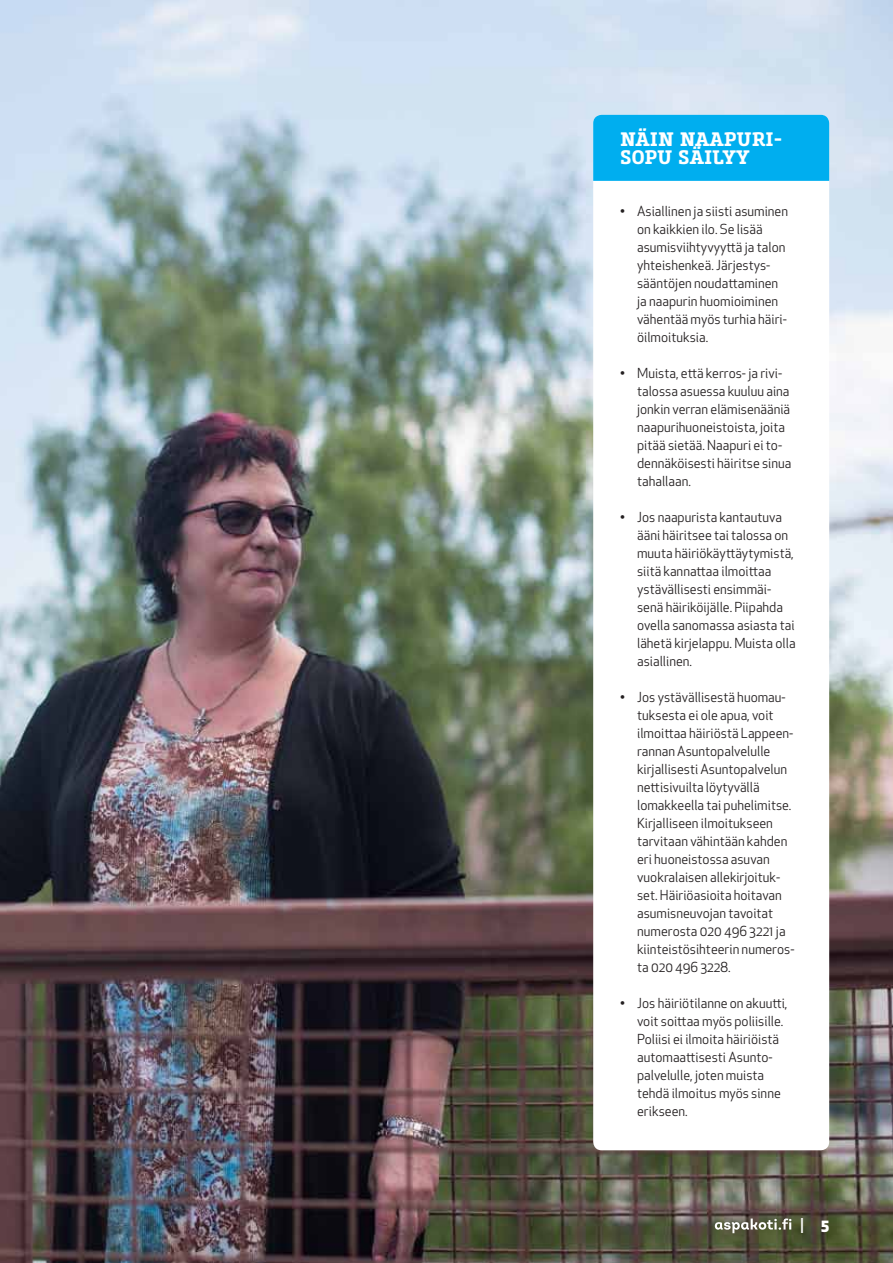
<style>
.page{position:relative;width:893px;height:1263px;background:#fff}
.page>*{position:absolute;margin:0;border:0;box-sizing:border-box;transform-origin:0 0}
.t1{font:700 19.5px/18px "Core Slab M65";color:#fff}
.t2{font:500 15px "Apex New";color:#fff}
.t3{font:13.5px/18px "Apex New";color:#231f20}
.s1{font-weight:800}
</style>
<div class="page">
<img style="left:0;top:0;width:893px;height:1263px">
<div style="left:593px;top:115px;width:236px;height:1035px;background:#fff;border-radius:9px"></div>
<div style="left:593px;top:115px;width:236px;height:66px;background:#00aeef"></div>
<svg style="left:715px;top:1218px;width:76px;height:15px"></svg>
<h1 class="t1" style="left:620px;top:130px;width:164px">NÄIN NAAPURI-<br>SOPU SÄILYY</h1>
<p class="t3" style="left:637px;top:202px;width:152px;text-indent:-17px">• Asiallinen ja siisti asuminen on kaikkien ilo. Se lisää asumisviihtyvyyttä ja talon yhteishenkeä. Järjestys&shy;sääntöjen noudattaminen ja naapurin huomioiminen vähentää myös turhia häiri&shy;öilmoituksia.</p>
<p class="t3" style="left:637px;top:364px;width:156px;text-indent:-17px">• Muista, että kerros- ja rivi&shy;talossa asuessa kuuluu aina jonkin verran elämisenääniä naapurihuoneistoista, joita pitää sietää. Naapuri ei to&shy;dennäköisesti häiritse sinua tahallaan.</p>
<p class="t3" style="left:637px;top:508px;width:160px;text-indent:-17px">• Jos naapurista kantautuva ääni häiritsee tai talossa on muuta häiriökäyttäytymistä, siitä kannattaa ilmoittaa ystävällisesti ensimmäi&shy;senä häiriköijälle. Piipahda ovella sanomassa asiasta tai lähetä kirjelappu. Muista olla asiallinen.</p>
<p class="t3" style="left:637px;top:688px;width:159px;text-indent:-17px">• Jos ystävällisestä huomau&shy;tuksesta ei ole apua, voit ilmoittaa häiriöstä Lappeen&shy;rannan Asuntopalvelulle kirjallisesti Asuntopalvelun nettisivuilta löytyvällä lomakkeella tai puhelimitse.<br>Kirjalliseen ilmoitukseen tarvitaan vähintään kahden eri huoneistossa asuvan vuokralaisen allekirjoituk&shy;set. Häiriöasioita hoitavan asumisneuvojan tavoitat numerosta 020 496 3221 ja kiinteistösihteerin numeros&shy;ta 020 496 3228.</p>
<p class="t3" style="left:637px;top:994px;width:152px;text-indent:-17px">• Jos häiriötilanne on akuutti, voit soittaa myös poliisille.<br>Poliisi ei ilmoita häiriöistä automaattisesti Asunto&shy;palvelulle, joten muista tehdä ilmoitus myös sinne erikseen.</p>
<p class="t2" style="left:800px;top:1215px;width:31px">| <span class="s1">5</span></p>
</div>
